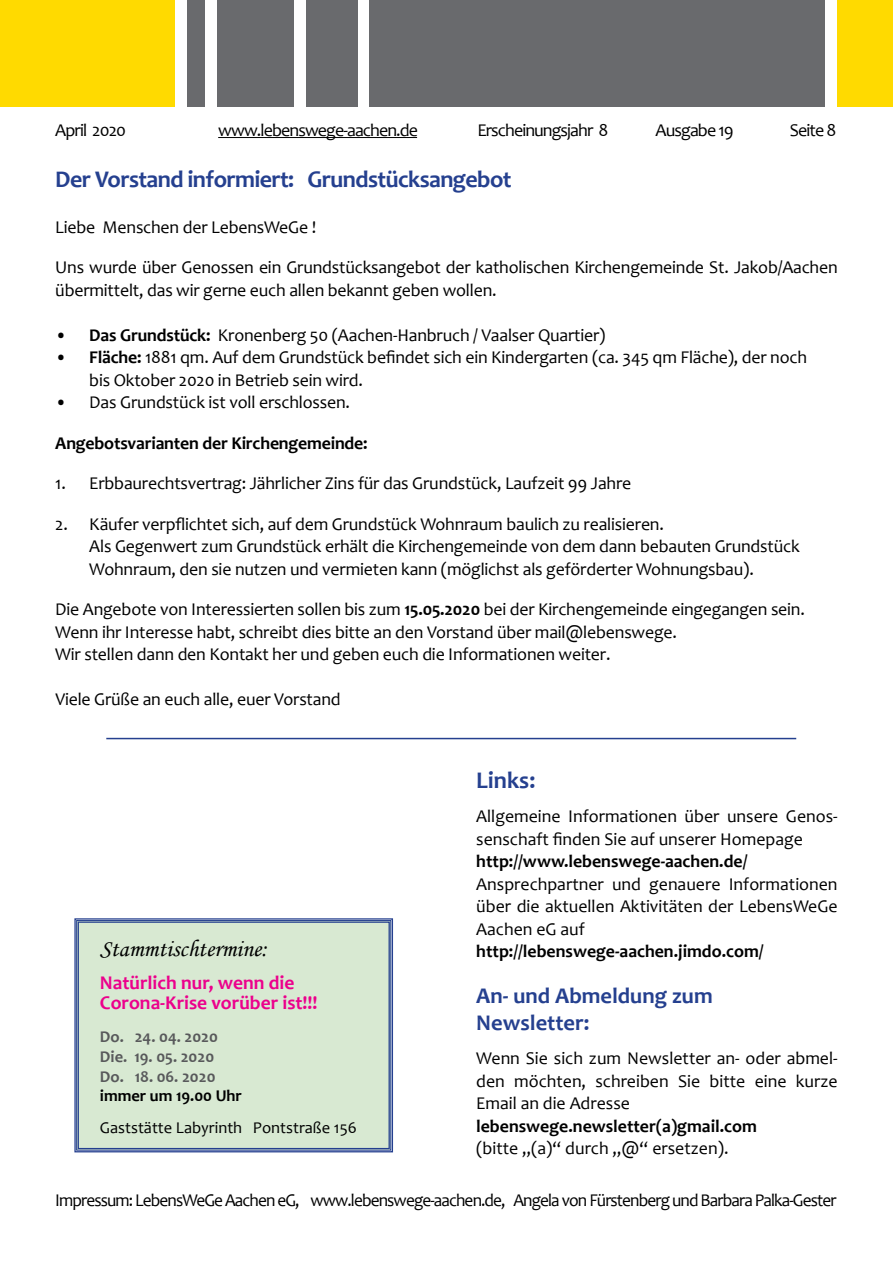
<style>
.page{position:relative;width:893px;height:1263px;background:#fff}
.page>*{position:absolute;margin:0;border:0;box-sizing:border-box;transform-origin:0 0}
.t1{font:700 24px "Candara";letter-spacing:-.025em;color:#25408f}
.t2{font:24px "Monotype Corsiva";color:#000}
.t3{font:700 22.5px/27px "Candara";color:#25408f}
.t4{font:700 19.5px/19.5px "Candara";color:#ec008c}
.t5{font:18px/22.5px "Candara";letter-spacing:-.01em;color:#000}
.t6{font:700 18px "Candara";color:#000}
.t7{font:18px "Candara";letter-spacing:-.05em;color:#000;scale:.96 1}
.t8{font:18px "Candara";letter-spacing:-.05em;color:#000}
.t9{font:700 16.5px/19.8px "Candara";color:#58595b}
.t10{font:16.5px "Candara";color:#000}
.t11{font:700 16.5px "Candara";color:#000}
.s1{font-weight:700}
</style>
<div class="page">
<div style="left:370px;top:0;width:455px;height:106px;background:#696a6d"></div>
<div style="left:838px;top:0;width:55px;height:106px;background:#ffda00"></div>
<div style="left:306px;top:0;width:51px;height:106px;background:#696a6d"></div>
<div style="left:217px;top:0;width:76px;height:106px;background:#696a6d"></div>
<div style="left:187px;top:0;width:17px;height:106px;background:#696a6d"></div>
<div style="left:0;top:0;width:174px;height:106px;background:#ffda00"></div>
<hr style="left:106px;top:738px;width:690px;height:1px;background:#25408f">
<div style="left:74px;top:918px;width:320px;height:235px;background:#d8e9d2"></div>
<div style="left:78px;top:921px;width:312px;height:228px;border:1px solid #25408f"></div>
<hr style="left:218px;top:137px;width:199px;height:1px;background:#000">
<p class="t8" style="left:55px;top:119px;width:72px">April 2020</p>
<p class="t8" style="left:218px;top:119px;width:201px">www.lebenswege-aachen.de</p>
<p class="t8" style="left:477px;top:119px;width:133px">Erscheinungsjahr 8</p>
<p class="t8" style="left:656px;top:119px;width:80px">Ausgabe 19</p>
<p class="t5" style="left:790px;top:119px;width:48px">Seite 8</p>
<h1 class="t1" style="left:55px;top:165px;width:458px">Der Vorstand informiert: Grundstücksangebot</h1>
<p class="t5" style="left:55px;top:215px;width:262px">Liebe Menschen der LebensWeGe !</p>
<p class="t5" style="left:55px;top:256px;width:784px">Uns wurde über Genossen ein Grundstücksangebot der katholischen Kirchengemeinde St. Jakob/Aachen übermittelt, das wir gerne euch allen bekannt geben wollen.</p>
<p class="t5" style="left:55px;top:323px;width:552px">• <span class="s1">Das Grundstück:</span> Kronenberg 50 (Aachen-Hanbruch / Vaalser Quartier)</p>
<p class="t5" style="left:89px;top:346px;width:719px;text-indent:-34px">• <span class="s1">Fläche:</span> 1881 qm. Auf dem Grundstück befindet sich ein Kindergarten (ca. 345 qm Fläche), der noch bis Oktober 2020 in Betrieb sein wird.</p>
<p class="t5" style="left:55px;top:391px;width:296px">• Das Grundstück ist voll erschlossen.</p>
<p class="t6" style="left:55px;top:431px;width:314px">Angebotsvarianten der Kirchengemeinde:</p>
<p class="t5" style="left:55px;top:472px;width:577px">1. Erbbaurechtsvertrag: Jährlicher Zins für das Grundstück, Laufzeit 99 Jahre</p>
<p class="t5" style="left:89px;top:512px;width:712px;text-indent:-34px">2. Käufer verpflichtet sich, auf dem Grundstück Wohnraum baulich zu realisieren.<br>Als Gegenwert zum Grundstück erhält die Kirchengemeinde von dem dann bebauten Grundstück<br>Wohnraum, den sie nutzen und vermieten kann (möglichst als geförderter Wohnungsbau).</p>
<p class="t5" style="left:55px;top:598px;width:751px">Die Angebote von Interessierten sollen bis zum <span class="s1">15.05.2020</span> bei der Kirchengemeinde eingegangen sein.<br>Wenn ihr Interesse habt, schreibt dies bitte an den Vorstand über mail@lebenswege.<br>Wir stellen dann den Kontakt her und geben euch die Informationen weiter.</p>
<p class="t5" style="left:55px;top:688px;width:287px">Viele Grüße an euch alle, euer Vorstand</p>
<h1 class="t2" style="left:100px;top:934px;width:169px">Stammtischtermine:</h1>
<p class="t4" style="left:100px;top:973px;width:219px">Natürlich nur, wenn die<br>Corona-Krise vorüber ist!!!</p>
<p class="t9" style="left:100px;top:1026px;width:120px">Do. 24. 04. 2020<br>Die. 19. 05. 2020<br>Do. 18. 06. 2020</p>
<p class="t11" style="left:100px;top:1085px;width:144px">immer um 19.00 Uhr</p>
<p class="t10" style="left:100px;top:1117px;width:258px">Gaststätte Labyrinth Pontstraße 156</p>
<h1 class="t1" style="left:476px;top:765px;width:61px">Links:</h1>
<p class="t5" style="left:476px;top:805px;width:363px">Allgemeine Informationen über unsere Genos&shy;senschaft finden Sie auf unserer Homepage</p>
<p class="t6" style="left:476px;top:850px;width:273px">http://www.lebenswege-aachen.de/</p>
<p class="t5" style="left:476px;top:872px;width:363px;text-align:justify">Ansprechpartner und genauere Informationen über die aktuellen Aktivitäten der LebensWeGe Aachen eG auf</p>
<p class="t6" style="left:476px;top:940px;width:289px">http://lebenswege-aachen.jimdo.com/</p>
<p class="t3" style="left:476px;top:982px;width:238px">An- und Abmeldung zum<br>Newsletter:</p>
<p class="t5" style="left:476px;top:1047px;width:363px;text-align:justify">Wenn Sie sich zum Newsletter an- oder abmel&shy;den möchten, schreiben Sie bitte eine kurze Email an die Adresse</p>
<p class="t6" style="left:476px;top:1115px;width:282px">lebenswege.newsletter(a)gmail.com</p>
<p class="t5" style="left:476px;top:1137px;width:254px">(bitte „(a)“ durch „@“ ersetzen).</p>
<p class="t7" style="left:55px;top:1189px;width:815px">Impressum: LebensWeGe Aachen eG, www.lebenswege-aachen.de, Angela von Fürstenberg und Barbara Palka-Gester</p>
</div>
